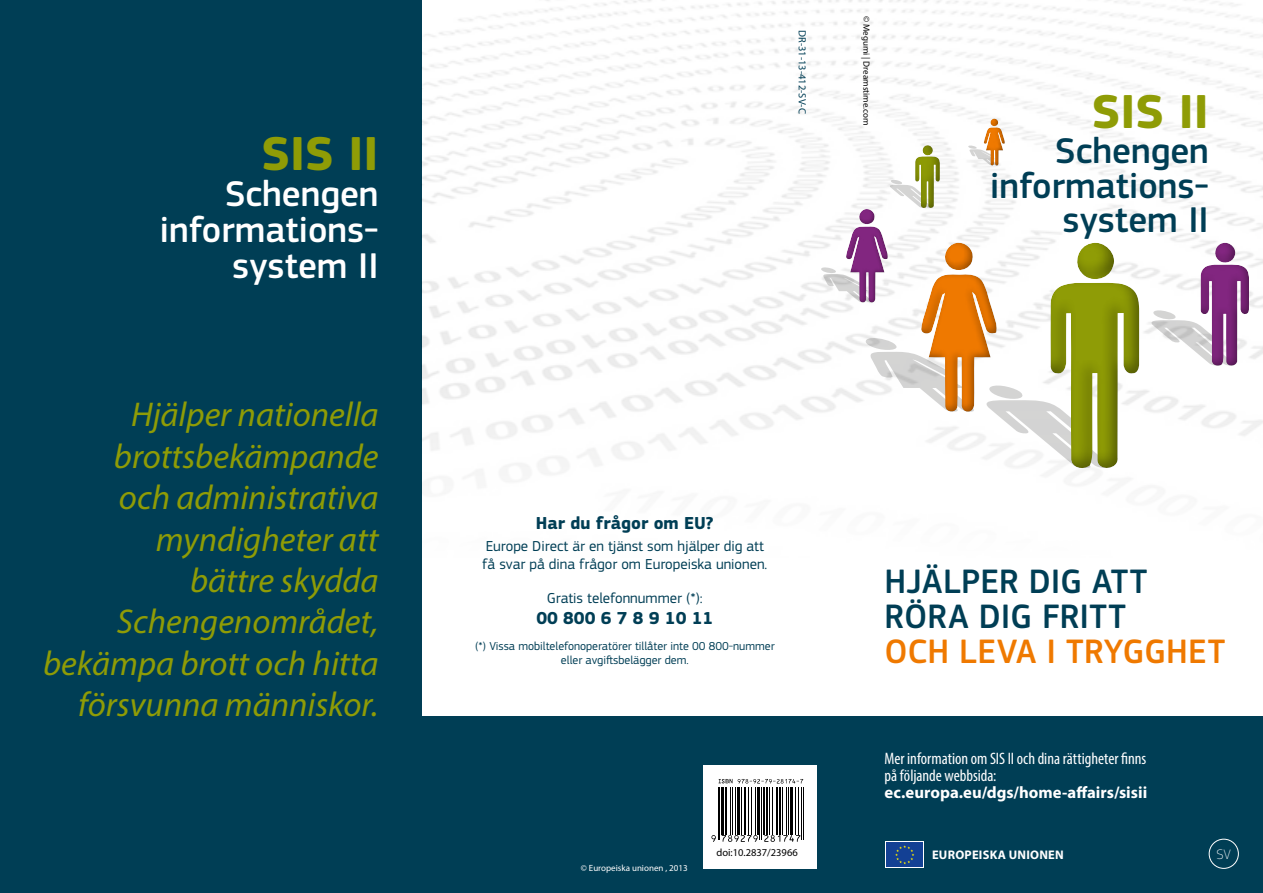
<style>
.page{position:relative;width:1263px;height:893px;background:#fff}
.page>*{position:absolute;margin:0;border:0;box-sizing:border-box;transform-origin:0 0}
.t1{font:700 49.5px "PF Square Sans Pro";color:#8f9c06}
.t2{font:500 37.2px/34.7px "PF Square Sans Pro";color:#003e55;text-align:right}
.t3{font:500 37.2px/36px "PF Square Sans Pro";color:#fff;text-align:right}
.t4{font:500 35.25px/35.2px "PF Square Sans Pro";letter-spacing:.005em;color:#003e55}
.t5{font:500 35.25px "PF Square Sans Pro";letter-spacing:.01em;color:#ef7900}
.t6{font:italic 34.5px/41.4px "Myriad Pro";color:#8f9c06;text-align:right}
.t7{font:700 18px "PF Square Sans Pro";color:#003e55}
.t8{font:condensed 16.65px/16.6px "Myriad Pro";color:#fff}
.t9{font:700 16.65px "Myriad Pro";color:#fff}
.t10{font:15px/18px "PF Square Sans Pro";color:#003e55}
.t11{font:100 14.25px "PF Square Sans Pro";color:#fff}
.t12{font:700 12.45px "Myriad Pro";letter-spacing:.02em;color:#fff}
.t13{font:12px/13.5px "PF Square Sans Pro";color:#003e55;text-align:center}
.t14{font:10.5px "Myriad Pro";color:#003e55}
.t15{font:10.5px "Myriad Pro";color:#000}
.t16{font:9px "Myriad Pro";color:#fff}
.t17{font:9px "Myriad Pro";color:#000}
</style>
<div class="page">
<div style="left:418px;top:716px;width:845px;height:177px;background:#003e55"></div>
<div style="left:0;top:0;width:421px;height:893px;background:#003e55"></div>
<div style="left:885px;top:841px;width:39px;height:27px;background:#fff"></div>
<div style="left:886px;top:842px;width:37px;height:25px;background:#134094"></div>
<svg style="left:895px;top:845px;width:19px;height:19px"></svg>
<div style="left:703px;top:765px;width:114px;height:104px;background:#fff"></div>
<img style="left:421px;top:0;width:842px;height:716px">
<div style="left:982px;top:117px;width:24px;height:51px;background:#fbfbfb"></div>
<svg style="left:814px;top:118px;width:325px;height:351px"></svg>
<div style="left:913px;top:144px;width:27px;height:64px;background:#000;opacity:.4"></div>
<svg style="left:1146px;top:241px;width:103px;height:126px"></svg>
<div style="left:1198px;top:240px;width:51px;height:126px;background:#000;opacity:.4"></div>
<hr style="left:718px;top:789px;width:1px;height:51px;background:#000">
<hr style="left:720px;top:789px;width:1px;height:51px;background:#000">
<hr style="left:721px;top:789px;width:3px;height:45px;background:#000">
<hr style="left:725px;top:789px;width:2px;height:45px;background:#000">
<hr style="left:730px;top:789px;width:1px;height:45px;background:#000">
<hr style="left:732px;top:789px;width:1px;height:45px;background:#000">
<hr style="left:735px;top:789px;width:1px;height:45px;background:#000">
<hr style="left:737px;top:789px;width:2px;height:45px;background:#000">
<hr style="left:741px;top:789px;width:1px;height:45px;background:#000">
<hr style="left:744px;top:789px;width:2px;height:45px;background:#000">
<hr style="left:748px;top:789px;width:1px;height:45px;background:#000">
<hr style="left:751px;top:789px;width:1px;height:45px;background:#000">
<hr style="left:755px;top:789px;width:1px;height:45px;background:#000">
<hr style="left:757px;top:789px;width:1px;height:45px;background:#000">
<hr style="left:759px;top:789px;width:1px;height:51px;background:#000">
<hr style="left:761px;top:789px;width:1px;height:51px;background:#000">
<hr style="left:763px;top:789px;width:2px;height:45px;background:#000">
<hr style="left:766px;top:789px;width:1px;height:45px;background:#000">
<hr style="left:769px;top:789px;width:1px;height:45px;background:#000">
<hr style="left:772px;top:789px;width:1px;height:45px;background:#000">
<hr style="left:776px;top:789px;width:1px;height:45px;background:#000">
<hr style="left:779px;top:789px;width:2px;height:45px;background:#000">
<hr style="left:782px;top:789px;width:1px;height:45px;background:#000">
<hr style="left:786px;top:789px;width:1px;height:45px;background:#000">
<hr style="left:788px;top:789px;width:1px;height:45px;background:#000">
<hr style="left:790px;top:789px;width:3px;height:45px;background:#000">
<hr style="left:795px;top:789px;width:1px;height:45px;background:#000">
<hr style="left:798px;top:789px;width:1px;height:45px;background:#000">
<hr style="left:801px;top:789px;width:1px;height:51px;background:#000">
<hr style="left:803px;top:789px;width:1px;height:51px;background:#000">
<svg style="left:711px;top:835px;width:5px;height:7px"></svg>
<svg style="left:722px;top:835px;width:36px;height:7px"></svg>
<svg style="left:764px;top:835px;width:36px;height:7px"></svg>
<svg style="left:718px;top:779px;width:86px;height:11px"></svg>
<div style="left:1209px;top:839px;width:29px;height:29px;border:1px solid #fff;border-radius:50%"></div>
<h1 class="t1" style="left:261px;top:124px;width:119px">SIS II</h1>
<p class="t3" style="left:160px;top:176px;width:220px">Schengen informations&shy;system II</p>
<p class="t6" style="left:43px;top:393px;width:337px">Hjälper nationella brottsbekämpande<br>och administrativa myndigheter att<br>bättre skydda<br>Schengenområdet, bekämpa brott och hitta försvunna människor.</p>
<p class="t14" style="left:809px;top:30px;width:85px;rotate:90deg">DR-31-13-412-SV-C</p>
<p class="t17" style="left:872px;top:16px;width:111px;rotate:90deg">© Megumi | Dreamstime.com</p>
<h1 class="t1" style="left:1092px;top:82px;width:119px">SIS II</h1>
<p class="t2" style="left:990px;top:134px;width:220px">Schengen informations&shy;system II</p>
<p class="t7" style="left:536px;top:512px;width:179px">Har du frågor om EU?</p>
<p class="t10" style="left:482px;top:538px;width:287px">Europe Direct är en tjänst som hjälper dig att få svar på dina frågor om Europeiska unionen.</p>
<p class="t10" style="left:547px;top:589px;width:158px">Gratis telefonnummer (*):</p>
<p class="t7" style="left:536px;top:607px;width:178px">00 800 6 7 8 9 10 11</p>
<p class="t13" style="left:475px;top:639px;width:301px">(*) Vissa mobiltelefonoperatörer tillåter inte 00 800-nummer eller avgiftsbelägger dem.</p>
<p class="t4" style="left:884px;top:564px;width:264px">Hjälper dig att röra dig fritt</p>
<p class="t5" style="left:884px;top:631px;width:342px">och leva i trygghet</p>
<p class="t8" style="left:884px;top:750px;width:263px">Mer information om SIS II och dina rättigheter finns på följande webbsida:</p>
<p class="t9" style="left:884px;top:781px;width:264px">ec.europa.eu/dgs/home-affairs/sisii</p>
<p class="t16" style="left:581px;top:862px;width:108px">© Europeiska unionen , 2013</p>
<p class="t15" style="left:716px;top:846px;width:83px">doi:10.2837/23966</p>
<p class="t12" style="left:932px;top:847px;width:133px">Europeiska unionen</p>
<p class="t11" style="left:1216px;top:846px;width:16px">SV</p>
</div>
